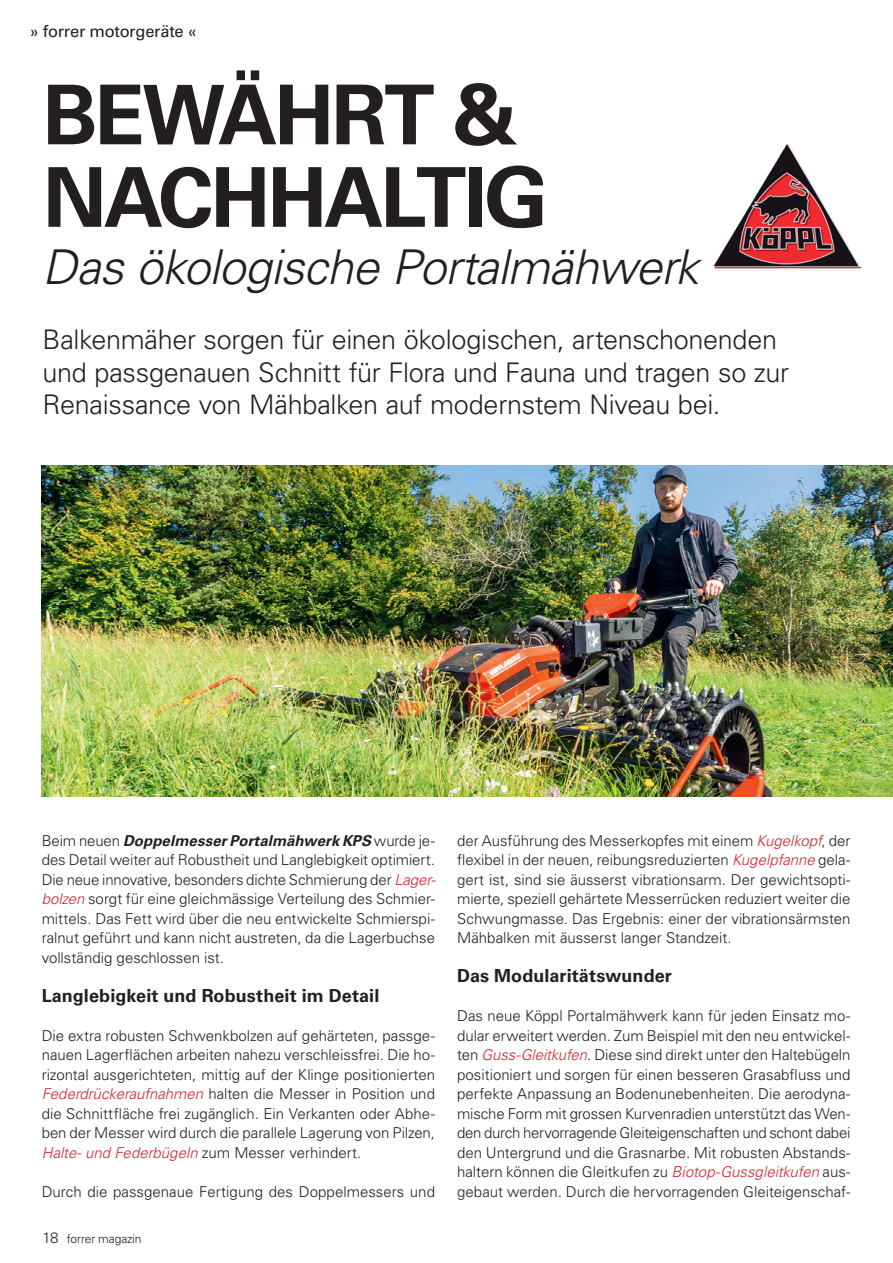
<style>
.page{position:relative;width:893px;height:1263px;background:#fff}
.page>*{position:absolute;margin:0;border:0;box-sizing:border-box;transform-origin:0 0}
.Headline_HERO_black{font:700 82.5px/82.5px "Univers LT Std";letter-spacing:-.035em;color:#231f20}
.Headline_HERO_black-2{font:italic 300 48px "Univers LT Std";letter-spacing:-.02em;color:#231f20}
._01_Text{font:300 27px/32.4px "Univers LT Std";letter-spacing:-.01em;color:#231f20}
._01_Text-2{font:700 18px "Univers LT Std";letter-spacing:.005em;color:#231f20}
.Teaser_KAPITEL{font:16.5px "Univers LT Pro 55 Roman";letter-spacing:-.015em;color:#231f20}
._01_Text-3{font:300 15px/19.5px "Univers LT Std";color:#231f20;text-align:justify}
.t1{font:300 12px "Univers LT Std";letter-spacing:-.01em;color:#231f20}
.s1{font-weight:700;font-style:italic}
.s2{font-style:italic;color:#d1232a}
</style>
<div class="page">
<img style="left:42px;top:465px;width:851px;height:332px">
<img style="left:713px;top:144px;width:148px;height:125px">
<p class="Teaser_KAPITEL" style="left:30px;top:19px;width:169px">» forrer motorgeräte «</p>
<p class="Headline_HERO_black" style="left:43px;top:75px;width:507px">BEWÄHRT &amp;<br>NACHHALTIG</p>
<p class="Headline_HERO_black-2" style="left:43px;top:238px;width:658px">Das ökologische Portalmähwerk</p>
<p class="_01_Text" style="left:43px;top:323px;width:736px">Balkenmäher sorgen für einen ökologischen, artenschonenden</p>
<p class="_01_Text" style="left:43px;top:356px;width:748px">und passgenauen Schnitt für Flora und Fauna und tragen so zur<br>Renaissance von Mähbalken auf modernstem Niveau bei.</p>
<p class="_01_Text-3" style="left:42px;top:830px;width:396px">Beim neuen <span class="s1">Doppelmesser Portalmähwerk KPS</span> wurde je&shy;des Detail weiter auf Robustheit und Langlebigkeit optimiert.<br>Die neue innovative, besonders dichte Schmierung der <span class="s2">Lager&shy;bolzen</span> sorgt für eine gleichmässige Verteilung des Schmier&shy;mittels. Das Fett wird über die neu entwickelte Schmierspi&shy;ralnut geführt und kann nicht austreten, da die Lagerbuchse vollständig geschlossen ist.</p>
<p class="_01_Text-2" style="left:42px;top:985px;width:339px">Langlebigkeit und Robustheit im Detail</p>
<p class="_01_Text-3" style="left:42px;top:1025px;width:395px">Die extra robusten Schwenkbolzen auf gehärteten, passge&shy;nauen Lagerflächen arbeiten nahezu verschleissfrei. Die ho&shy;rizontal ausgerichteten, mittig auf der Klinge positionierten <span class="s2">Federdrückeraufnahmen</span> halten die Messer in Position und die Schnittfläche frei zugänglich. Ein Verkanten oder Abhe&shy;ben der Messer wird durch die parallele Lagerung von Pilzen, <span class="s2">Halte- und Federbügeln</span> zum Messer verhindert.</p>
<p class="_01_Text-3" style="left:42px;top:1181px;width:395px">Durch die passgenaue Fertigung des Doppelmessers und</p>
<p class="_01_Text-3" style="left:43px;top:1227px;width:18px">18</p>
<p class="t1" style="left:67px;top:1231px;width:76px">forrer magazin</p>
<p class="_01_Text-3" style="left:457px;top:830px;width:395px">der Ausführung des Messerkopfes mit einem <span class="s2">Kugelkopf</span>, der flexibel in der neuen, reibungsreduzierten <span class="s2">Kugelpfanne</span> gela&shy;gert ist, sind sie äusserst vibrationsarm. Der gewichtsopti&shy;mierte, speziell gehärtete Messerrücken reduziert weiter die Schwungmasse. Das Ergebnis: einer der vibrationsärmsten Mähbalken mit äusserst langer Standzeit.</p>
<p class="_01_Text-2" style="left:457px;top:965px;width:216px">Das Modularitätswunder</p>
<p class="_01_Text-3" style="left:457px;top:1006px;width:395px">Das neue Köppl Portalmähwerk kann für jeden Einsatz mo&shy;dular erweitert werden. Zum Beispiel mit den neu entwickel&shy;ten <span class="s2">Guss-Gleitkufen</span>. Diese sind direkt unter den Haltebügeln positioniert und sorgen für einen besseren Grasabfluss und perfekte Anpassung an Bodenunebenheiten. Die aerodyna&shy;mische Form mit grossen Kurvenradien unterstützt das Wen&shy;den durch hervorragende Gleiteigenschaften und schont dabei den Untergrund und die Grasnarbe. Mit robusten Abstands&shy;haltern können die Gleitkufen zu <span class="s2">Biotop-Gussgleitkufen</span> aus&shy;gebaut werden. Durch die hervorragenden Gleiteigenschaf-</p>
</div>
